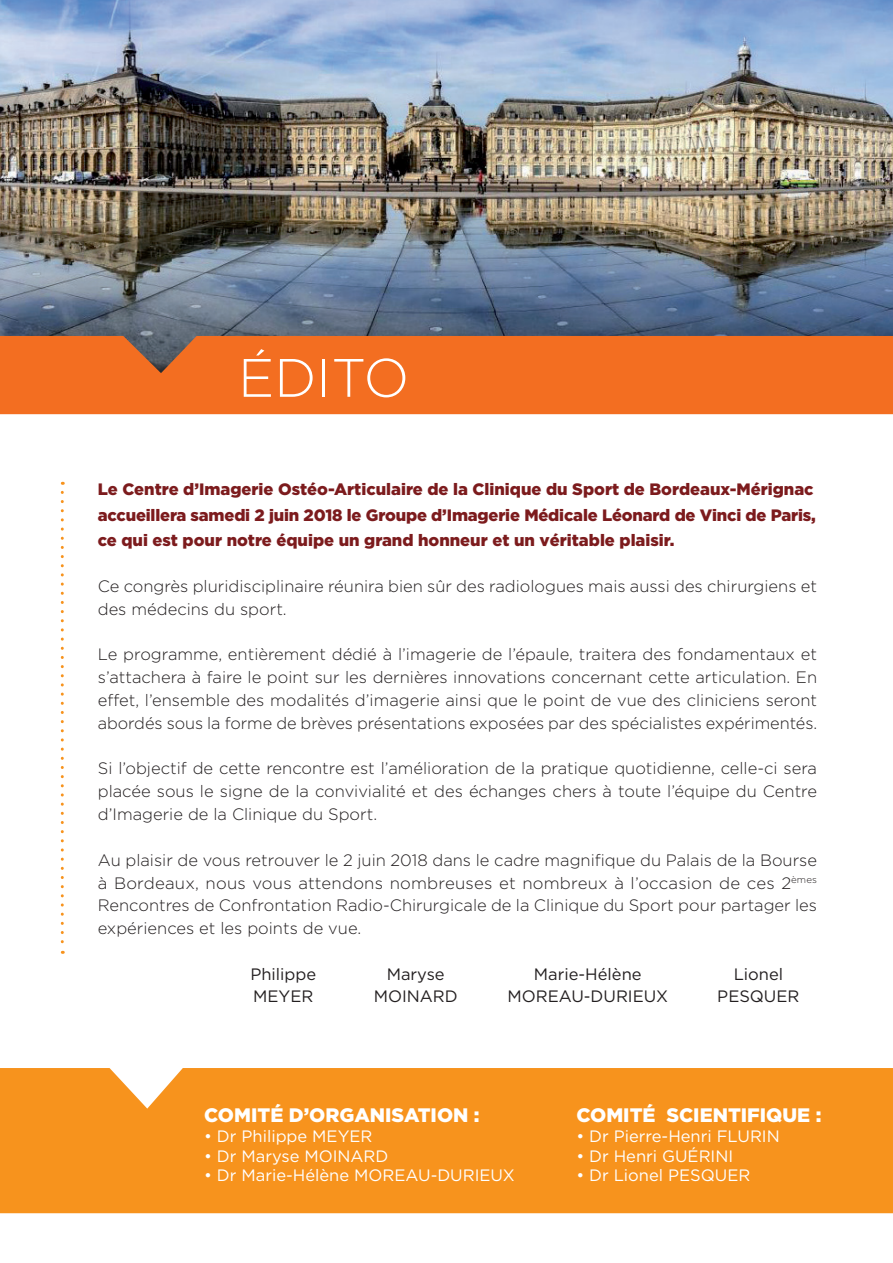
<style>
.page{position:relative;width:893px;height:1263px;background:#fff}
.page>*{position:absolute;margin:0;border:0;box-sizing:border-box;transform-origin:0 0}
.t1{font:300 54px "Gotham";color:#fff}
.t2{font:900 19.5px "Gotham";color:#fff}
.t3{font:300 16.5px/22.8px "Gotham";color:#231f20;text-align:justify}
.t4{font:900 16.5px/25.5px "Gotham";color:#7c1b1d}
.t5{font:16.5px "Gotham";color:#fff}
.t6{font:16.5px/21.3px "Gotham";color:#231f20;text-align:center}
</style>
<div class="page">
<img style="left:0;top:0;width:893px;height:336px">
<svg style="left:61px;top:492px;width:3px;height:462px"></svg>
<div style="left:0;top:1068px;width:893px;height:145px;background:#f7931d"></div>
<div style="left:0;top:336px;width:893px;height:78px;background:#f36e21"></div>
<h1 class="t1" style="left:238px;top:344px;width:173px">ÉDITO</h1>
<p class="t4" style="left:98px;top:476px;width:720px">Le Centre d’Imagerie Ostéo-Articulaire de la Clinique du Sport de Bordeaux-Mérignac accueillera samedi 2 juin 2018 le Groupe d’Imagerie Médicale Léonard de Vinci de Paris, ce qui est pour notre équipe un grand honneur et un véritable plaisir.</p>
<p class="t3" style="left:98px;top:574px;width:721px">Ce congrès pluridisciplinaire réunira bien sûr des radiologues mais aussi des chirurgiens et des médecins du sport.</p>
<p class="t3" style="left:98px;top:643px;width:721px">Le programme, entièrement dédié à l’imagerie de l’épaule, traitera des fondamentaux et s’attachera à faire le point sur les dernières innovations concernant cette articulation. En effet, l’ensemble des modalités d’imagerie ainsi que le point de vue des cliniciens seront abordés sous la forme de brèves présentations exposées par des spécialistes expérimentés.</p>
<p class="t3" style="left:98px;top:757px;width:721px">Si l’objectif de cette rencontre est l’amélioration de la pratique quotidienne, celle-ci sera placée sous le signe de la convivialité et des échanges chers à toute l’équipe du Centre d’Imagerie de la Clinique du Sport.</p>
<p class="t3" style="left:98px;top:848px;width:721px">Au plaisir de vous retrouver le 2 juin 2018 dans le cadre magnifique du Palais de la Bourse à Bordeaux, nous vous attendons nombreuses et nombreux à l’occasion de ces 2<sup>èmes </sup>Rencontres de Confrontation Radio-Chirurgicale de la Clinique du Sport pour partager les expériences et les points de vue.</p>
<p class="t6" style="left:374px;top:964px;width:86px">Maryse<br>MOINARD</p>
<p class="t6" style="left:507px;top:964px;width:162px">Marie-Hélène<br>MOREAU-DURIEUX</p>
<p class="t6" style="left:250px;top:964px;width:67px;text-align:left">Philippe<br>MEYER</p>
<p class="t6" style="left:717px;top:964px;width:84px">Lionel<br>PESQUER</p>
<p class="t2" style="left:204px;top:1104px;width:277px">COMITÉ D’ORGANISATION :</p>
<p class="t5" style="left:204px;top:1127px;width:170px">• Dr Philippe MEYER</p>
<p class="t5" style="left:204px;top:1146px;width:186px">• Dr Maryse MOINARD</p>
<p class="t5" style="left:204px;top:1166px;width:312px">• Dr Marie-Hélène MOREAU-DURIEUX</p>
<p class="t2" style="left:576px;top:1104px;width:247px">COMITÉ SCIENTIFIQUE :</p>
<p class="t5" style="left:576px;top:1127px;width:205px">• Dr Pierre-Henri FLURIN</p>
<p class="t5" style="left:576px;top:1146px;width:158px">• Dr Henri GUÉRINI</p>
<p class="t5" style="left:576px;top:1166px;width:175px">• Dr Lionel PESQUER</p>
</div>
